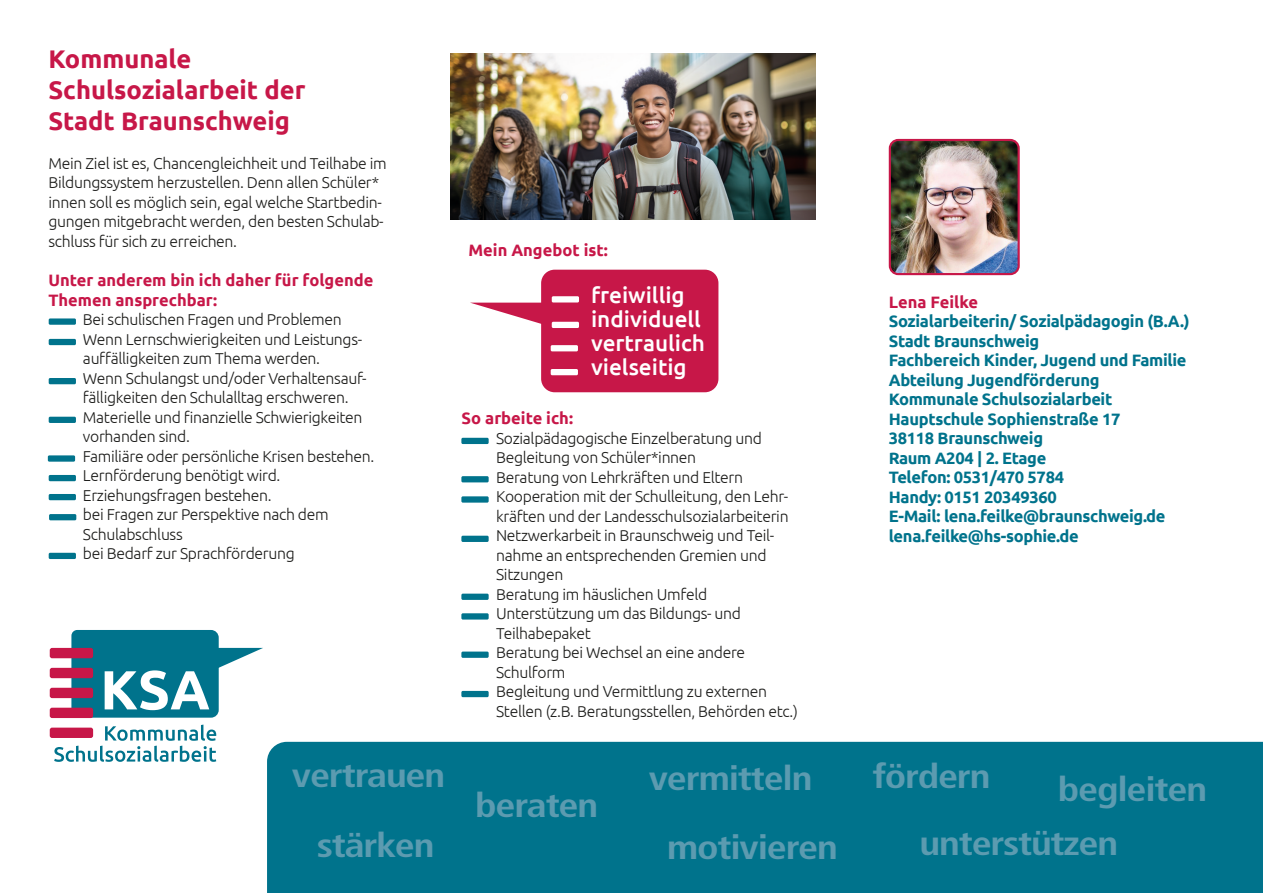
<style>
.page{position:relative;width:1263px;height:893px;background:#fff}
.page>*{position:absolute;margin:0;border:0;box-sizing:border-box;transform-origin:0 0}
.t1{font:700 condensed 33.75px/69px "Frutiger LT Pro";letter-spacing:-.03em;color:#5c9bb0;scale:1.18 1}
.t2{font:700 25.5px/30.6px "Ubuntu";color:#c71748}
.t3{font:500 22.5px/24px "Ubuntu";color:#fff}
.t4{font:700 16.5px/19.5px "Ubuntu";letter-spacing:-.02em;color:#00738c}
.t5{font:700 16.5px/19.8px "Ubuntu";color:#c71748}
.t6{font:300 15.75px/19.5px "Ubuntu";letter-spacing:-.02em;color:#1d1d1b}
</style>
<div class="page">
<div style="left:267px;top:742px;width:996px;height:151px;background:#00738c"></div>
<img style="left:890px;top:140px;width:127px;height:134px">
<div style="left:889px;top:139px;width:131px;height:136px;border:2px solid #c71748;border-radius:8px"></div>
<div style="left:49px;top:318px;width:27px;height:7px;background:#00738c"></div>
<div style="left:50px;top:648px;width:43px;height:10px;background:#c71748;border-radius:2px"></div>
<div style="left:50px;top:668px;width:43px;height:10px;background:#c71748;border-radius:2px"></div>
<div style="left:50px;top:688px;width:43px;height:10px;background:#c71748;border-radius:2px"></div>
<div style="left:50px;top:708px;width:43px;height:10px;background:#c71748;border-radius:2px"></div>
<div style="left:50px;top:728px;width:43px;height:10px;background:#c71748;border-radius:2px"></div>
<svg style="left:54px;top:725px;width:162px;height:37px"></svg>
<svg style="left:71px;top:630px;width:192px;height:88px"></svg>
<div style="left:49px;top:339px;width:27px;height:6px;background:#00738c"></div>
<div style="left:49px;top:378px;width:27px;height:6px;background:#00738c"></div>
<div style="left:49px;top:417px;width:27px;height:6px;background:#00738c"></div>
<div style="left:48px;top:455px;width:27px;height:7px;background:#00738c"></div>
<div style="left:49px;top:475px;width:27px;height:6px;background:#00738c"></div>
<div style="left:49px;top:494px;width:27px;height:6px;background:#00738c"></div>
<div style="left:49px;top:514px;width:27px;height:6px;background:#00738c"></div>
<div style="left:49px;top:553px;width:27px;height:6px;background:#00738c"></div>
<div style="left:461px;top:438px;width:28px;height:6px;background:#00738c"></div>
<div style="left:461px;top:476px;width:28px;height:6px;background:#00738c"></div>
<div style="left:461px;top:496px;width:28px;height:7px;background:#00738c"></div>
<div style="left:461px;top:536px;width:28px;height:6px;background:#00738c"></div>
<div style="left:461px;top:594px;width:28px;height:6px;background:#00738c"></div>
<div style="left:461px;top:613px;width:28px;height:7px;background:#00738c"></div>
<div style="left:461px;top:652px;width:28px;height:6px;background:#00738c"></div>
<div style="left:461px;top:691px;width:28px;height:6px;background:#00738c"></div>
<div style="left:541px;top:270px;width:177px;height:122px;background:#c71748;border-radius:14px"></div>
<svg style="left:471px;top:303px;width:71px;height:22px"></svg>
<div style="left:552px;top:296px;width:27px;height:6px;background:#fff"></div>
<div style="left:552px;top:322px;width:27px;height:6px;background:#fff"></div>
<div style="left:551px;top:345px;width:27px;height:6px;background:#fff"></div>
<img style="left:451px;top:53px;width:365px;height:167px">
<div style="left:551px;top:369px;width:27px;height:6px;background:#fff"></div>
<h2 class="t2" style="left:48px;top:44px;width:258px">Kommunale<br>Schulsozialarbeit der<br>Stadt Braunschweig</h2>
<p class="t6" style="left:48px;top:153px;width:340px">Mein Ziel ist es, Chancengleichheit und Teilhabe im Bildungssystem herzustellen. Denn allen Schüler* innen soll es möglich sein, egal welche Startbedin&shy;gungen mitgebracht werden, den besten Schulab&shy;schluss für sich zu erreichen.</p>
<p class="t5" style="left:48px;top:270px;width:326px">Unter anderem bin ich daher für folgende<br>Themen ansprechbar:</p>
<p class="t6" style="left:83px;top:310px;width:293px">Bei schulischen Fragen und Problemen Wenn Lernschwierigkeiten und Leistungs&shy;auffälligkeiten zum Thema werden.<br>Wenn Schulangst und/oder Verhaltensauf&shy;fälligkeiten den Schulalltag erschweren.<br>Materielle und finanzielle Schwierigkeiten vorhanden sind.<br>Familiäre oder persönliche Krisen bestehen.<br>Lernförderung benötigt wird.<br>Erziehungsfragen bestehen.<br>bei Fragen zur Perspektive nach dem Schulabschluss<br>bei Bedarf zur Sprachförderung</p>
<h1 class="t1" style="left:292px;top:741px;width:131px">vertrauen</h1>
<h1 class="t1" style="left:317px;top:811px;width:101px">stärken</h1>
<p class="t5" style="left:468px;top:240px;width:141px">Mein Angebot ist:</p>
<h3 class="t3" style="left:591px;top:282px;width:115px">freiwillig individuell vertraulich vielseitig</h3>
<p class="t5" style="left:462px;top:408px;width:113px">So arbeite ich:</p>
<p class="t6" style="left:496px;top:428px;width:303px">Sozialpädagogische Einzelberatung und Begleitung von Schüler*innen<br>Beratung von Lehrkräften und Eltern Kooperation mit der Schulleitung, den Lehr&shy;kräften und der Landesschulsozialarbeiterin Netzwerkarbeit in Braunschweig und Teil&shy;nahme an entsprechenden Gremien und Sitzungen<br>Beratung im häuslichen Umfeld Unterstützung um das Bildungs- und Teilhabepaket<br>Beratung bei Wechsel an eine andere Schulform<br>Begleitung und Vermittlung zu externen Stellen (z.B. Beratungsstellen, Behörden etc.)</p>
<p class="t5" style="left:889px;top:292px;width:91px">Lena Feilke</p>
<p class="t4" style="left:889px;top:312px;width:302px">Sozialarbeiterin/ Sozialpädagogin (B.A.)<br>Stadt Braunschweig<br>Fachbereich Kinder, Jugend und Familie<br>Abteilung Jugendförderung<br>Kommunale Schulsozialarbeit<br>Hauptschule Sophienstraße 17<br>38118 Braunschweig<br>Raum A204 | 2. Etage<br>Telefon: 0531/470 5784<br>Handy: 0151 20349360<br>E-Mail: lena.feilke@braunschweig.de lena.feilke@hs-sophie.de</p>
<h1 class="t1" style="left:475px;top:771px;width:106px">beraten</h1>
<h1 class="t1" style="left:667px;top:744px;width:146px;text-indent:-18px">vermitteln motivieren</h1>
<h1 class="t1" style="left:919px;top:743px;width:170px;line-height:66.9px;text-indent:-47px">fördern unterstützen</h1>
<h1 class="t1" style="left:1058px;top:755px;width:128px">begleiten</h1>
</div>
